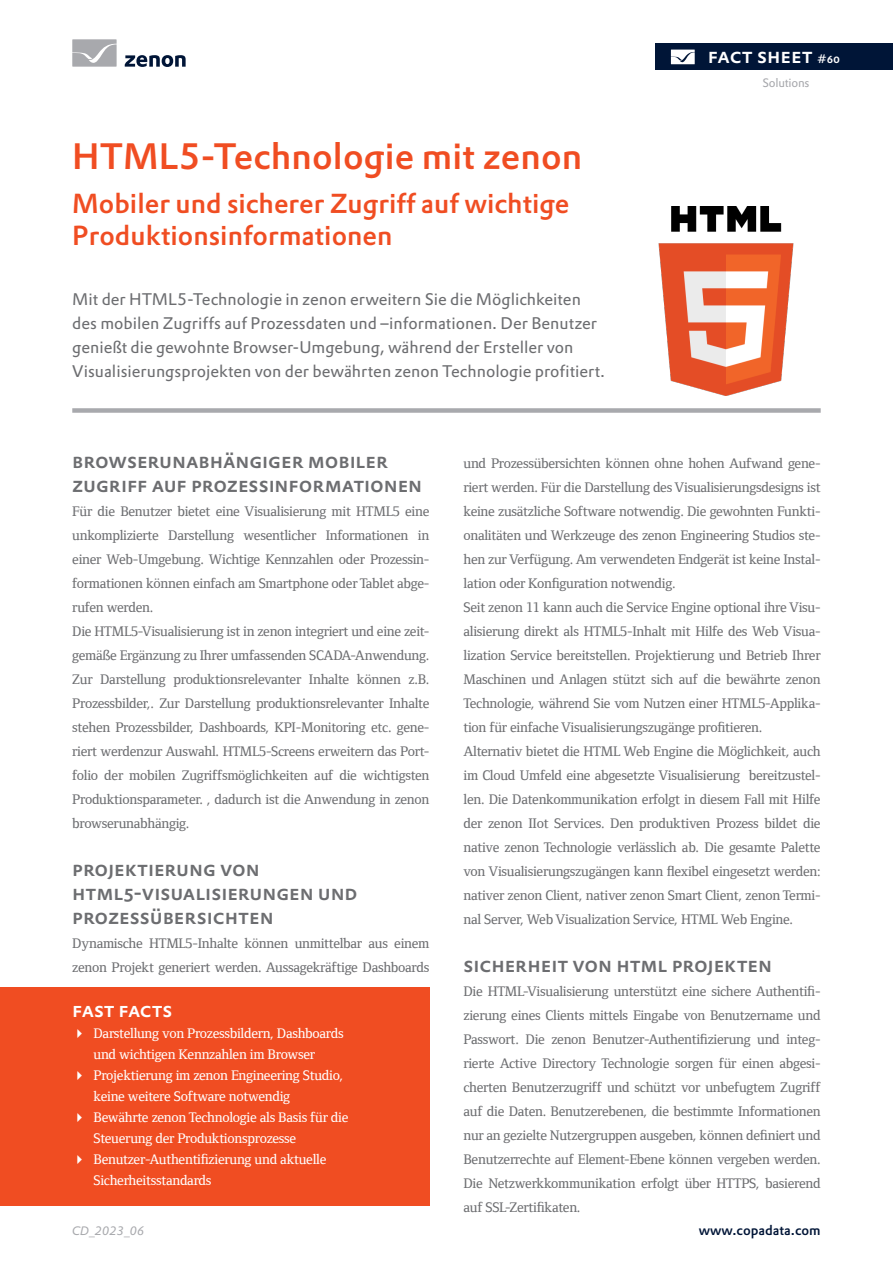
<style>
.page{position:relative;width:893px;height:1263px;background:#fff}
.page>*{position:absolute;margin:0;border:0;box-sizing:border-box;transform-origin:0 0}
.Header_Headline_orange{font:500 36px "DTL Prokyon TOT";letter-spacing:.005em;color:#f04d22}
.Header_Subheadline_orange{font:500 27px/31.5px "DTL Prokyon TOT";color:#f04d22}
.Bodytext_Headline{font:500 21px "DTL Prokyon TOT Caps";letter-spacing:-.005em;color:#6c6d70}
.t1{font:500 21px "DTL Prokyon TOT Caps";color:#fff}
.t2{font:500 20.85px "DTL Prokyon TOT Caps";letter-spacing:-.005em;color:#fff}
.Header_Teaser_Text{font:16.5px/24px "DTL Prokyon ETOT";color:#6c6d70}
.Normal_Body_Text_DE{font:500 14.25px/24px "Foundry Form Serif";letter-spacing:-.02em;color:#6c6d70;text-align:justify}
.t3{font:500 14.25px/21px "Foundry Form Serif";letter-spacing:-.02em;color:#fff}
.t4{font:500 13.5px "DTL Prokyon TOT";color:#001537}
.t5{font:italic 12px "DTL Prokyon TOT";color:#a8a9ad}
.t6{font:12px "DTL Prokyon TOT";letter-spacing:-.02em;color:#a8a9ad}
.s1{font-size:12px}
</style>
<div class="page">
<div style="left:656px;top:44px;width:237px;height:26px;background:#001537"></div>
<svg style="left:671px;top:50px;width:24px;height:14px"></svg>
<svg style="left:125px;top:55px;width:61px;height:12px"></svg>
<svg style="left:72px;top:39px;width:45px;height:28px"></svg>
<div style="left:72px;top:408px;width:749px;height:5px;background:#a8a9ad"></div>
<div style="left:0;top:988px;width:429px;height:218px;background:#f04d22"></div>
<img style="left:658px;top:206px;width:136px;height:190px">
<p class="t1" style="left:708px;top:42px;width:134px">fact sheet <span class="s1">#60</span></p>
<p class="Header_Headline_orange" style="left:72px;top:133px;width:512px">HTML5-Technologie mit zenon</p>
<p class="Header_Subheadline_orange" style="left:72px;top:188px;width:499px">Mobiler und sicherer Zugriff auf wichtige<br>Produktionsinformationen</p>
<p class="Header_Teaser_Text" style="left:72px;top:287px;width:534px">Mit der HTML5-Technologie in zenon erweitern Sie die Möglichkeiten des mobilen Zugriffs auf Prozessdaten und –informationen. Der Benutzer genießt die gewohnte Browser-Umgebung, während der Ersteller von Visualisierungsprojekten von der bewährten zenon Technologie profitiert.</p>
<p class="t6" style="left:762px;top:75px;width:49px">Solutions</p>
<p class="Bodytext_Headline" style="left:72px;top:447px;width:317px">Browserunabhängiger mobiler</p>
<p class="Bodytext_Headline" style="left:72px;top:471px;width:351px">Zugriff auf Prozessinformationen</p>
<p class="Normal_Body_Text_DE" style="left:72px;top:499px;width:359px">Für die Benutzer bietet eine Visualisierung mit HTML5 eine unkomplizierte Darstellung wesentlicher Informationen in einer Web-Umgebung. Wichtige Kennzahlen oder Prozessin&shy;formationen können einfach am Smartphone oder Tablet abge&shy;rufen werden.</p>
<p class="Normal_Body_Text_DE" style="left:72px;top:619px;width:359px">Die HTML5-Visualisierung ist in zenon integriert und eine zeit&shy;gemäße Ergänzung zu Ihrer umfassenden SCADA-Anwendung.<br>Zur Darstellung produktionsrelevanter Inhalte können z.B.<br>Prozessbilder,. Zur Darstellung produktionsrelevanter Inhalte stehen Prozessbilder, Dashboards, KPI-Monitoring etc. gene&shy;riert werdenzur Auswahl. HTML5-Screens erweitern das Port&shy;folio der mobilen Zugriffsmöglichkeiten auf die wichtigsten Produktionsparameter. , dadurch ist die Anwendung in zenon browserunabhängig.</p>
<p class="Bodytext_Headline" style="left:72px;top:855px;width:189px">Projektierung von</p>
<p class="Bodytext_Headline" style="left:72px;top:879px;width:14px">HTML</p>
<p class="Bodytext_Headline" style="left:124px;top:879px;width:235px">5-Visualisierungen und</p>
<p class="Bodytext_Headline" style="left:72px;top:903px;width:203px">Prozessübersichten</p>
<p class="Normal_Body_Text_DE" style="left:72px;top:931px;width:359px">Dynamische HTML5-Inhalte können unmittelbar aus einem zenon Projekt generiert werden. Aussagekräftige Dashboards</p>
<h3 class="t2" style="left:72px;top:996px;width:102px">fast facts</h3>
<p class="t3" style="left:94px;top:1022px;width:256px">Darstellung von Prozessbildern, Dashboards und wichtigen Kennzahlen im Browser Projektierung im zenon Engineering Studio, keine weitere Software notwendig Bewährte zenon Technologie als Basis für die Steuerung der Produktionsprozesse Benutzer-Authentifizierung und aktuelle Sicherheitsstandards</p>
<p class="t5" style="left:72px;top:1223px;width:74px">CD_2023_06</p>
<p class="Normal_Body_Text_DE" style="left:463px;top:451px;width:359px">und Prozessübersichten können ohne hohen Aufwand gene&shy;riert werden. Für die Darstellung des Visualisierungsdesigns ist keine zusätzliche Software notwendig. Die gewohnten Funkti&shy;onalitäten und Werkzeuge des zenon Engineering Studios ste&shy;hen zur Verfügung. Am verwendeten Endgerät ist keine Instal&shy;lation oder Konfiguration notwendig.</p>
<p class="Normal_Body_Text_DE" style="left:463px;top:595px;width:359px">Seit zenon 11 kann auch die Service Engine optional ihre Visu&shy;alisierung direkt als HTML5-Inhalt mit Hilfe des Web Visua&shy;lization Service bereitstellen. Projektierung und Betrieb Ihrer Maschinen und Anlagen stützt sich auf die bewährte zenon Technologie, während Sie vom Nutzen einer HTML5-Applika&shy;tion für einfache Visualisierungszugänge profitieren.</p>
<p class="Normal_Body_Text_DE" style="left:463px;top:739px;width:359px">Alternativ bietet die HTML Web Engine die Möglichkeit, auch im Cloud Umfeld eine abgesetzte Visualisierung bereitzustel&shy;len. Die Datenkommunikation erfolgt in diesem Fall mit Hilfe der zenon IIot Services. Den produktiven Prozess bildet die native zenon Technologie verlässlich ab. Die gesamte Palette von Visualisierungszugängen kann flexibel eingesetzt werden: nativer zenon Client, nativer zenon Smart Client, zenon Termi&shy;nal Server, Web Visualization Service, HTML Web Engine.</p>
<p class="Bodytext_Headline" style="left:463px;top:951px;width:166px">Sicherheit von HTML</p>
<p class="Bodytext_Headline" style="left:672px;top:951px;width:102px">Projekten</p>
<p class="Normal_Body_Text_DE" style="left:463px;top:979px;width:359px">Die HTML-Visualisierung unterstützt eine sichere Authentifi&shy;zierung eines Clients mittels Eingabe von Benutzername und Passwort. Die zenon Benutzer-Authentifizierung und integ&shy;rierte Active Directory Technologie sorgen für einen abgesi&shy;cherten Benutzerzugriff und schützt vor unbefugtem Zugriff auf die Daten. Benutzerebenen, die bestimmte Informationen nur an gezielte Nutzergruppen ausgeben, können definiert und Benutzerrechte auf Element-Ebene können vergeben werden.<br>Die Netzwerkkommunikation erfolgt über HTTPS, basierend auf SSL-Zertifikaten.</p>
<p class="t4" style="left:699px;top:1221px;width:124px">www.copadata.com</p>
</div>
